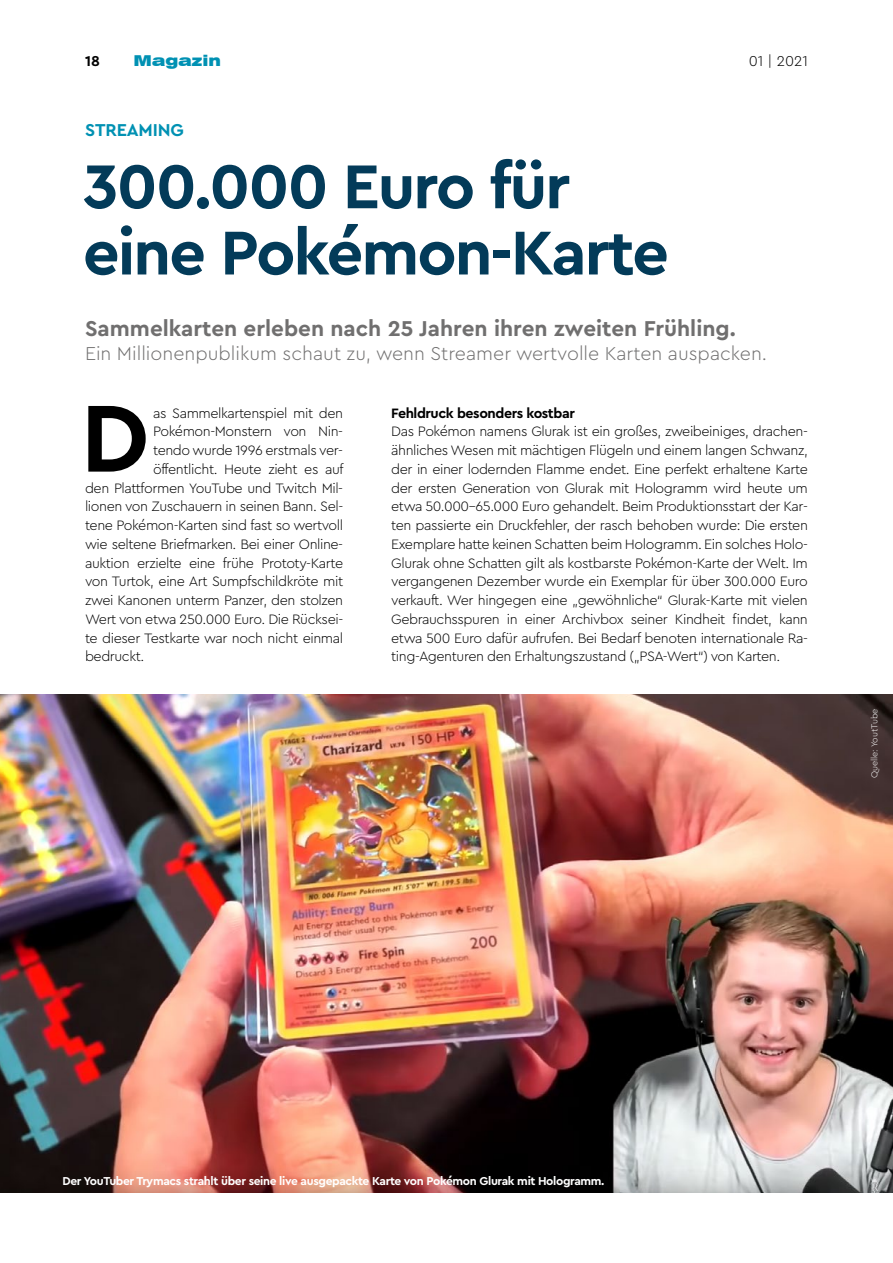
<style>
.page{position:relative;width:893px;height:1263px;background:#fff}
.page>*{position:absolute;margin:0;border:0;box-sizing:border-box;transform-origin:0 0}
.t1{font:700 99.45px "Cera PRO";color:#000}
.t2{font:700 64.8px/66.3px "Cera PRO";letter-spacing:-.03em;color:#033b59}
.t3{font:700 22.5px "Cera PRO";color:#706f6f}
.t4{font:300 19.5px "Cera PRO";color:#706f6f}
.t5{font:700 18px "Cera PRO";letter-spacing:-.01em;color:#0091b3}
.t6{font:900 expanded 15px "Swiss 721 BT";color:#0091b3}
.t7{font:300 15px "Cera PRO";color:#000}
.t8{font:700 15px "Cera PRO";color:#000}
.t9{font:300 14.25px/18.8px "Cera PRO";letter-spacing:-.03em;color:#000;text-align:justify}
.t10{font:700 14.25px "Cera PRO";letter-spacing:-.03em;color:#000}
.t11{font:700 12px "Cera PRO";letter-spacing:-.03em;color:#fff}
.t12{font:300 9px "Cera PRO";color:#fff}
</style>
<div class="page">
<img style="left:0;top:694px;width:893px;height:498px">
<p class="t8" style="left:85px;top:51px;width:16px">18</p>
<p class="t6" style="left:133px;top:52px;width:89px">Magazin</p>
<p class="t7" style="left:749px;top:51px;width:61px">01 | 2021</p>
<p class="t5" style="left:85px;top:118px;width:100px">STREAMING</p>
<h2 class="t2" style="left:83px;top:151px;width:588px">300.000 Euro für eine Pokémon-Karte</h2>
<h3 class="t3" style="left:85px;top:313px;width:652px">Sammelkarten erleben nach 25 Jahren ihren zweiten Frühling.</h3>
<h3 class="t4" style="left:85px;top:340px;width:684px">Ein Millionenpublikum schaut zu, wenn Streamer wertvolle Karten auspacken.</h3>
<h1 class="t1" style="left:81px;top:372px;width:70px">D</h1>
<p class="t10" style="left:391px;top:403px;width:185px">Fehldruck besonders kostbar</p>
<p class="t9" style="left:153px;top:403px;width:192px">as Sammelkartenspiel mit den</p>
<p class="t9" style="left:153px;top:422px;width:192px">Pokémon-Monstern von Nin-</p>
<p class="t9" style="left:153px;top:440px;width:192px">tendo wurde 1996 erstmals ver-</p>
<p class="t9" style="left:153px;top:459px;width:192px">öffentlicht. Heute zieht es auf</p>
<p class="t9" style="left:85px;top:478px;width:260px">den Plattformen YouTube und Twitch Mil-</p>
<p class="t9" style="left:85px;top:497px;width:260px">lionen von Zuschauern in seinen Bann. Sel-</p>
<p class="t9" style="left:85px;top:515px;width:260px">tene Pokémon-Karten sind fast so wertvoll</p>
<p class="t9" style="left:85px;top:534px;width:260px">wie seltene Briefmarken. Bei einer Online-</p>
<p class="t9" style="left:85px;top:553px;width:260px">auktion erzielte eine frühe Prototy-Karte</p>
<p class="t9" style="left:85px;top:572px;width:260px">von Turtok, eine Art Sumpfschildkröte mit</p>
<p class="t9" style="left:85px;top:590px;width:260px">zwei Kanonen unterm Panzer, den stolzen</p>
<p class="t9" style="left:85px;top:609px;width:260px">Wert von etwa 250.000 Euro. Die Rücksei-</p>
<p class="t9" style="left:85px;top:628px;width:260px">te dieser Testkarte war noch nicht einmal</p>
<p class="t9" style="left:85px;top:647px;width:61px">bedruckt.</p>
<p class="t9" style="left:391px;top:422px;width:418px">Das Pokémon namens Glurak ist ein großes, zweibeiniges, drachen&shy;ähnliches Wesen mit mächtigen Flügeln und einem langen Schwanz, der in einer lodernden Flamme endet. Eine perfekt erhaltene Karte der ersten Generation von Glurak mit Hologramm wird heute um etwa 50.000–65.000 Euro gehandelt. Beim Produktionsstart der Kar&shy;ten passierte ein Druckfehler, der rasch behoben wurde: Die ersten Exemplare hatte keinen Schatten beim Hologramm. Ein solches Holo-Glurak ohne Schatten gilt als kostbarste Pokémon-Karte der Welt. Im vergangenen Dezember wurde ein Exemplar für über 300.000 Euro verkauft. Wer hingegen eine „gewöhnliche“ Glurak-Karte mit vielen Gebrauchsspuren in einer Archivbox seiner Kindheit findet, kann etwa 500 Euro dafür aufrufen. Bei Bedarf benoten internationale Ra&shy;ting-Agenturen den Erhaltungszustand („PSA-Wert“) von Karten.</p>
<p class="t12" style="left:868px;top:778px;width:72px;rotate:-90deg">Quelle: YoutTube</p>
<p class="t11" style="left:63px;top:1173px;width:543px">Der YouTuber Trymacs strahlt über seine live ausgepackte Karte von Pokémon Glurak mit Hologramm.</p>
</div>
